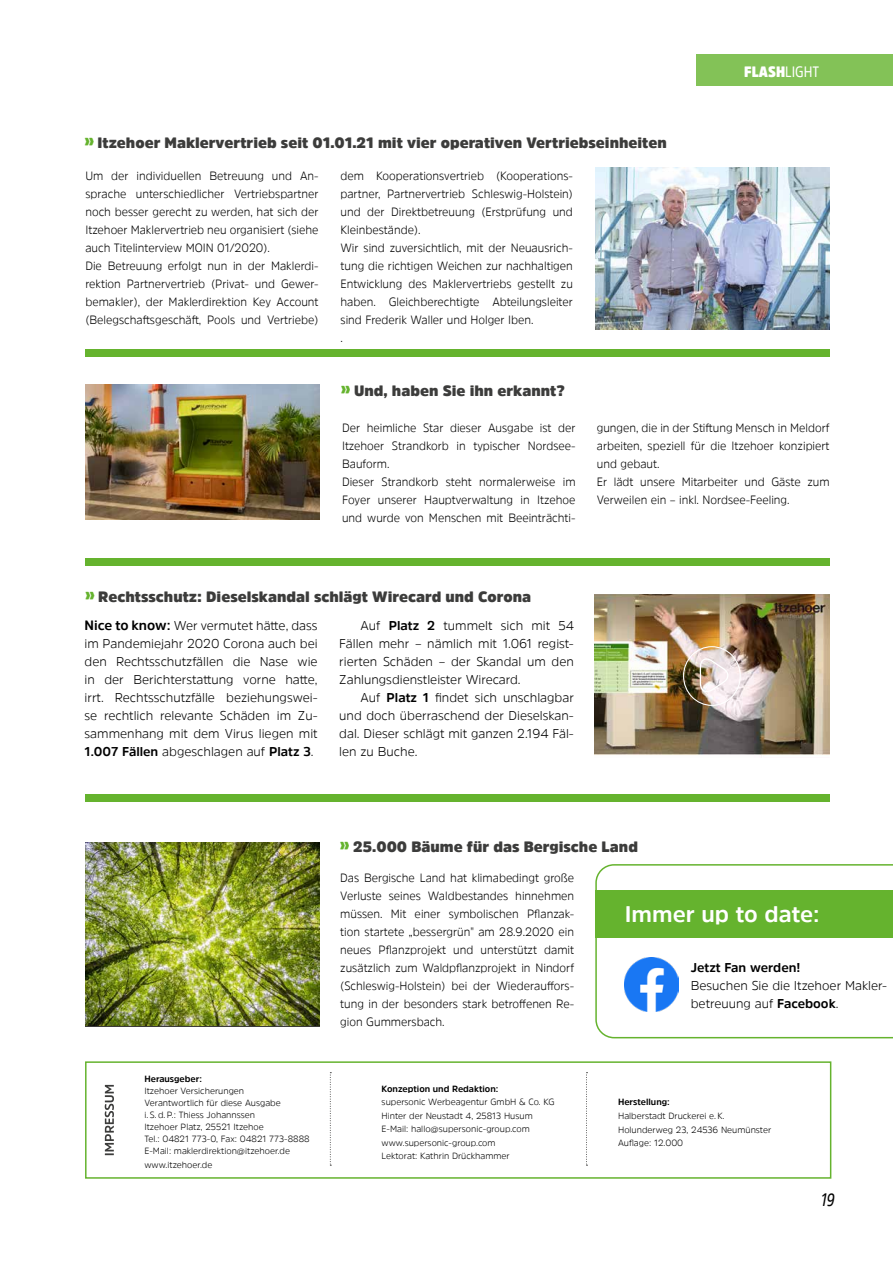
<style>
.page{position:relative;width:893px;height:1263px;background:#fff}
.page>*{position:absolute;margin:0;border:0;box-sizing:border-box;transform-origin:0 0}
.t1{font:700 22.5px "Amsi Pro";color:#fff}
.t2{font:italic 18px "Amsi Pro Cond";color:#000}
.t3{font:900 15px "Amsi Pro";color:#3c3c3b}
.t4{font:900 15px "Amsi Pro Narw";color:#fff}
.t5{font:300 12.75px/18px "Amsi Pro";color:#000;text-align:justify}
.t6{font:700 12.75px "Amsi Pro";color:#000}
.t7{font:300 12px/18px "Amsi Pro";color:#000;scale:.95 1}
.t8{font:300 9px/13.5px "Amsi Pro";color:#000}
.t9{font:700 9px "Amsi Pro";color:#000}
.s1{font-family:"Amsi Pro Cond";font-size:21px;color:#65b32e}
.s2{font-weight:400}
.s3{font-weight:700}
.s4{font-weight:700;font-size:13.5px}
</style>
<div class="page">
<img style="left:85px;top:842px;width:235px;height:184px">
<svg style="left:595px;top:864px;width:298px;height:174px"></svg>
<div style="left:85px;top:1061px;width:746px;height:118px;border:2px solid #65b32e"></div>
<div style="left:85px;top:349px;width:744px;height:8px;background:#65b32e"></div>
<div style="left:85px;top:558px;width:744px;height:8px;background:#65b32e"></div>
<div style="left:85px;top:794px;width:744px;height:7px;background:#65b32e"></div>
<svg style="left:105px;top:1085px;width:9px;height:70px"></svg>
<svg style="left:330px;top:1072px;width:1px;height:94px"></svg>
<svg style="left:586px;top:1072px;width:1px;height:94px"></svg>
<div style="left:595px;top:890px;width:298px;height:47px;background:#65b32e"></div>
<img style="left:624px;top:957px;width:54px;height:54px">
<div style="left:696px;top:54px;width:197px;height:32px;background:#83c257"></div>
<img style="left:85px;top:385px;width:235px;height:134px">
<img style="left:595px;top:594px;width:234px;height:162px">
<img style="left:595px;top:168px;width:234px;height:162px">
<img style="left:683px;top:646px;width:58px;height:60px">
<p class="t3" style="left:84px;top:133px;width:584px"><span class="s1">»</span> Itzehoer Maklervertrieb seit 01.01.21 mit vier operativen Vertriebseinheiten</p>
<p class="t7" style="left:85px;top:166px;width:247px">Um der individuellen Betreuung und An&shy;sprache unterschiedlicher Vertriebspartner noch besser gerecht zu werden, hat sich der Itzehoer Maklervertrieb neu organisiert (siehe auch Titelinterview MOIN 01/2020).<br>Die Betreuung erfolgt nun in der Maklerdi&shy;rektion Partnervertrieb (Privat- und Gewer&shy;bemakler), der Maklerdirektion Key Account (Belegschaftsgeschäft, Pools und Vertriebe)</p>
<p class="t7" style="left:340px;top:166px;width:246px">dem Kooperationsvertrieb (Kooperations&shy;partner, Partnervertrieb Schleswig-Holstein) und der Direktbetreuung (Erstprüfung und Kleinbestände).<br>Wir sind zuversichtlich, mit der Neuausrich&shy;tung die richtigen Weichen zur nachhaltigen Entwicklung des Maklervertriebs gestellt zu haben. Gleichberechtigte Abteilungsleiter sind Frederik Waller und Holger Iben.<br>.</p>
<p class="t3" style="left:341px;top:380px;width:225px"><span class="s1">»</span> Und, haben Sie ihn erkannt?</p>
<p class="t4" style="left:744px;top:61px;width:77px">FLASH<span class="s2">LIGHT</span></p>
<p class="t7" style="left:342px;top:418px;width:247px">Der heimliche Star dieser Ausgabe ist der Itzehoer Strandkorb in typischer Nordsee-Bauform.<br>Dieser Strandkorb steht normalerweise im Foyer unserer Hauptverwaltung in Itzehoe und wurde von Menschen mit Beeinträchti-</p>
<p class="t7" style="left:597px;top:418px;width:247px">gungen, die in der Stiftung Mensch in Meldorf arbeiten, speziell für die Itzehoer konzipiert und gebaut.<br>Er lädt unsere Mitarbeiter und Gäste zum Verweilen ein – inkl. Nordsee-Feeling.</p>
<p class="t3" style="left:85px;top:586px;width:448px"><span class="s1">»</span> Rechtsschutz: Dieselskandal schlägt Wirecard und Corona</p>
<p class="t5" style="left:339px;top:616px;width:236px;text-indent:21px">Auf <span class="s3">Platz 2</span> tummelt sich mit 54<br>Fällen mehr – nämlich mit 1.061 regist&shy;rierten Schäden – der Skandal um den Zahlungsdienstleister Wirecard.</p>
<p class="t5" style="left:339px;top:688px;width:236px;text-indent:21px">Auf <span class="s3">Platz 1</span> findet sich unschlagbar und doch überraschend der Dieselskan&shy;dal. Dieser schlägt mit ganzen 2.194 Fäl&shy;len zu Buche.</p>
<p class="t5" style="left:85px;top:616px;width:235px"><span class="s4">Nice to know:</span> Wer vermutet hätte, dass im Pandemiejahr 2020 Corona auch bei den Rechtsschutzfällen die Nase wie in der Berichterstattung vorne hatte, irrt. Rechtsschutzfälle beziehungswei&shy;se rechtlich relevante Schäden im Zu&shy;sammenhang mit dem Virus liegen mit <span class="s3">1.007 Fällen</span> abgeschlagen auf <span class="s3">Platz 3</span>.</p>
<p class="t3" style="left:340px;top:836px;width:300px"><span class="s1">»</span> 25.000 Bäume für das Bergische Land</p>
<p class="t9" style="left:144px;top:1073px;width:59px">Herausgeber:</p>
<p class="t8" style="left:144px;top:1085px;width:167px;line-height:12px">Itzehoer Versicherungen<br>Verantwortlich für diese Ausgabe<br>i. S.d.P.: Thiess Johannssen<br>Itzehoer Platz, 25521 Itzehoe<br>Tel.: 04821 773-0, Fax: 04821 773-8888<br>E-Mail: maklerdirektion@itzehoer.de</p>
<p class="t8" style="left:144px;top:1158px;width:69px">www.itzehoer.de</p>
<p class="t7" style="left:340px;top:868px;width:248px;text-align:justify">Das Bergische Land hat klimabedingt große Verluste seines Waldbestandes hinnehmen müssen. Mit einer symbolischen Pflanzak&shy;tion startete „bessergrün" am 28.9.2020 ein neues Pflanzprojekt und unterstützt damit zusätzlich zum Waldpflanzprojekt in Nindorf (Schleswig-Holstein) bei der Wiederauffors&shy;tung in der besonders stark betroffenen Re&shy;gion Gummersbach.</p>
<h1 class="t1" style="left:625px;top:899px;width:196px">Immer up to date:</h1>
<p class="t6" style="left:691px;top:959px;width:111px">Jetzt Fan werden!</p>
<p class="t5" style="left:691px;top:976px;width:198px">Besuchen Sie die Itzehoer Makler&shy;betreuung auf <span class="s3">Facebook</span>.</p>
<p class="t9" style="left:382px;top:1082px;width:118px">Konzeption und Redaktion:</p>
<p class="t8" style="left:382px;top:1095px;width:174px">supersonic Werbeagentur GmbH &amp; Co. KG Hinter der Neustadt 4, 25813 Husum E-Mail: hallo@supersonic-group.com www.supersonic-group.com<br>Lektorat: Kathrin Drückhammer</p>
<p class="t9" style="left:618px;top:1096px;width:53px">Herstellung:</p>
<p class="t8" style="left:618px;top:1109px;width:155px">Halberstadt Druckerei e. K.<br>Holunderweg 23, 24536 Neumünster<br>Auflage: 12.000</p>
<h2 class="t2" style="left:821px;top:1187px;width:15px">19</h2>
</div>
